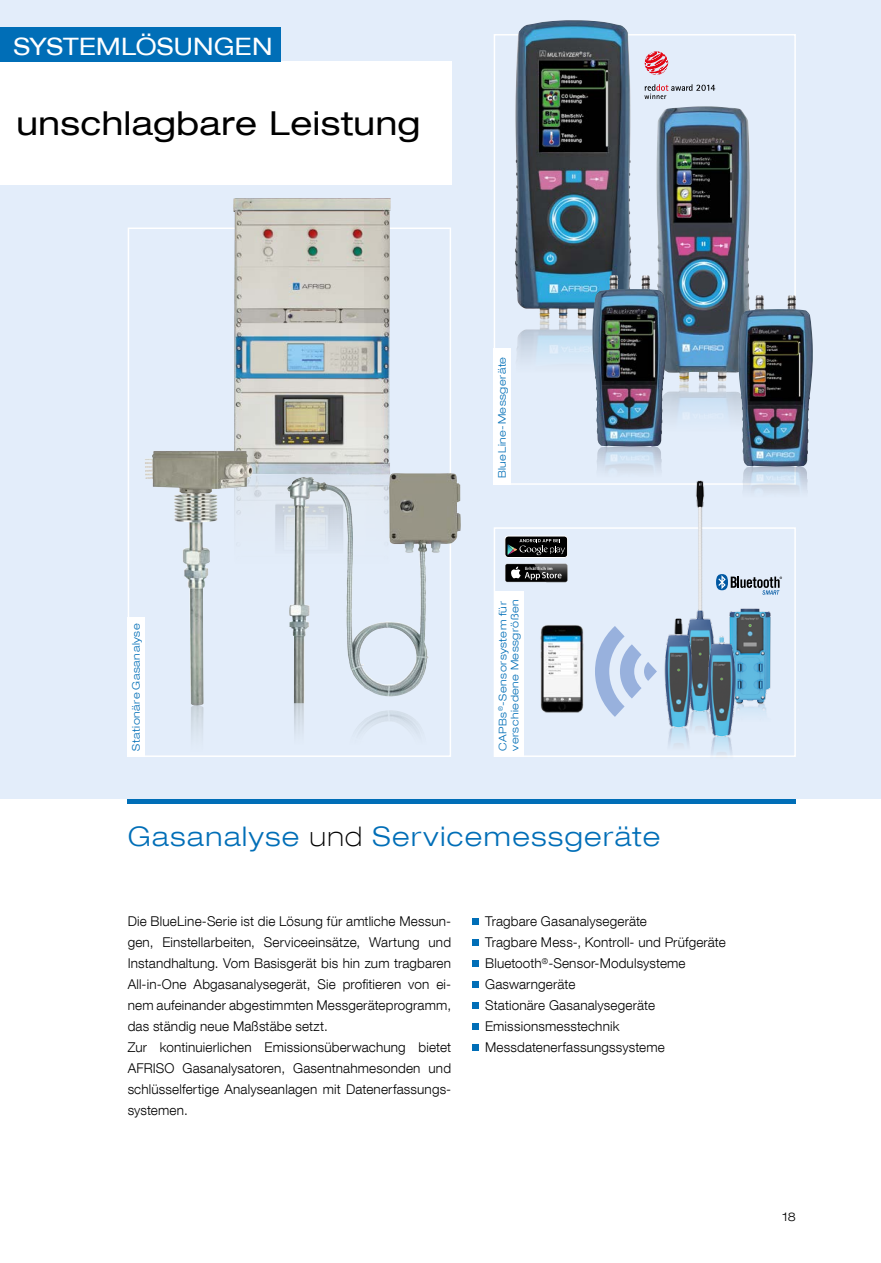
<style>
.page{position:relative;width:881px;height:1263px;background:#fff}
.page>*{position:absolute;margin:0;border:0;box-sizing:border-box;transform-origin:0 0}
.t1{font:expanded 33px "Helvetica Neue LT Com";letter-spacing:.015em;color:#000}
.t2{font:300 expanded 27px "Helvetica Neue LT Com";letter-spacing:.055em;color:#006eb7}
.t3{font:expanded 24px "Helvetica Neue LT Com";letter-spacing:.01em;color:#fff}
.t4{font:300 13.5px/21px "Helvetica Neue LT Com";letter-spacing:.01em;color:#000}
.t5{font:300 expanded 12px "Helvetica Neue LT Com";color:#000}
.t6{font:300 expanded 10.5px/12px "Helvetica Neue LT Com";letter-spacing:.05em;color:#006eb7}
.t7{font:600 4.65px "Myriad Pro";letter-spacing:.05em;color:#fff}
.s1{font-weight:100;color:#000}
</style>
<div class="page">
<div style="left:0;top:0;width:880px;height:1263px;background:#e3edfa"></div>
<div style="left:0;top:799px;width:880px;height:464px;background:#fff"></div>
<div style="left:128px;top:227px;width:323px;height:530px;background:#e3edfa;border:2px solid #fff"></div>
<div style="left:0;top:62px;width:451px;height:123px;background:#fff"></div>
<img style="left:233px;top:198px;width:157px;height:347px">
<img style="left:287px;top:703px;width:164px;height:54px">
<img style="left:287px;top:473px;width:134px;height:230px">
<img style="left:145px;top:451px;width:107px;height:306px">
<svg style="left:493px;top:34px;width:302px;height:451px"></svg>
<div style="left:493px;top:527px;width:302px;height:230px;background:#e3edfa;border:2px solid #fff"></div>
<div style="left:128px;top:799px;width:667px;height:5px;background:#006eb7"></div>
<svg style="left:644px;top:84px;width:71px;height:15px"></svg>
<svg style="left:644px;top:51px;width:24px;height:24px"></svg>
<img style="left:514px;top:20px;width:117px;height:598px">
<img style="left:655px;top:107px;width:71px;height:275px">
<img style="left:666px;top:383px;width:71px;height:147px">
<img style="left:592px;top:275px;width:74px;height:343px">
<img style="left:737px;top:295px;width:75px;height:343px">
<svg style="left:740px;top:575px;width:41px;height:20px"></svg>
<img style="left:531px;top:617px;width:60px;height:96px">
<img style="left:740px;top:603px;width:40px;height:91px">
<img style="left:740px;top:694px;width:26px;height:20px">
<img style="left:681px;top:461px;width:37px;height:254px">
<img style="left:704px;top:740px;width:34px;height:17px">
<img style="left:702px;top:534px;width:38px;height:206px">
<img style="left:668px;top:731px;width:27px;height:14px">
<img style="left:659px;top:525px;width:38px;height:206px">
<svg style="left:595px;top:626px;width:61px;height:91px"></svg>
<svg style="left:472px;top:918px;width:6px;height:6px"></svg>
<svg style="left:472px;top:939px;width:6px;height:6px"></svg>
<svg style="left:472px;top:960px;width:6px;height:6px"></svg>
<svg style="left:472px;top:981px;width:6px;height:6px"></svg>
<div style="left:472px;top:1002px;width:6px;height:7px;background:#006eb7"></div>
<div style="left:472px;top:1023px;width:6px;height:7px;background:#006eb7"></div>
<svg style="left:472px;top:1045px;width:6px;height:6px"></svg>
<div style="left:128px;top:617px;width:17px;height:140px;background:#fff"></div>
<div style="left:493px;top:349px;width:17px;height:136px;background:#fff"></div>
<div style="left:493px;top:591px;width:30px;height:166px;background:#fff"></div>
<div style="left:0;top:28px;width:281px;height:34px;background:#006eb7"></div>
<div style="left:504px;top:536px;width:63px;height:21px;background:#000;border-radius:3px"></div>
<div style="left:504px;top:536px;width:63px;height:22px;border:1px solid #fff;border-radius:3px"></div>
<svg style="left:507px;top:539px;width:58px;height:16px"></svg>
<div style="left:505px;top:564px;width:62px;height:18px;background:#000;border-radius:2px"></div>
<svg style="left:510px;top:564px;width:57px;height:18px"></svg>
<h3 class="t3" style="left:14px;top:31px;width:260px">SYSTEMLÖSUNGEN</h3>
<h1 class="t1" style="left:17px;top:103px;width:405px">unschlagbare Leistung</h1>
<p class="t6" style="left:130px;top:750px;width:129px;rotate:-90deg">Stationäre Gasanalyse</p>
<p class="t6" style="left:496px;top:478px;width:123px;rotate:-90deg">BlueLine-Messgeräte</p>
<p class="t7" style="left:525px;top:565px;width:29px">Erhältlich im</p>
<p class="t6" style="left:496px;top:750px;width:153px;rotate:-90deg">CAPBs<sup>®</sup>-Sensorsystem für verschiedene Messgrößen</p>
<h2 class="t2" style="left:128px;top:819px;width:533px">Gasanalyse <span class="s1">und</span> Servicemessgeräte</h2>
<p class="t4" style="left:128px;top:910px;width:325px">Die BlueLine-Serie ist die Lösung für amtliche Messun&shy;gen, Einstellarbeiten, Serviceeinsätze, Wartung und Instandhaltung. Vom Basisgerät bis hin zum tragbaren All-in-One Abgasanalysegerät, Sie profitieren von ei&shy;nem aufeinander abgestimmten Messgeräteprogramm, das ständig neue Maßstäbe setzt.<br>Zur kontinuierlichen Emissionsüberwachung bietet AFRISO Gasanalysatoren, Gasentnahmesonden und schlüsselfertige Analyseanlagen mit Datenerfassungs&shy;systemen.</p>
<p class="t4" style="left:485px;top:910px;width:242px">Tragbare Gasanalysegeräte<br>Tragbare Mess-, Kontroll- und Prüfgeräte<br>Bluetooth<sup>®</sup>-Sensor-Modulsysteme<br>Gaswarngeräte<br>Stationäre Gasanalysegeräte<br>Emissionsmesstechnik<br>Messdatenerfassungssysteme</p>
<p class="t5" style="left:782px;top:1209px;width:15px">18</p>
</div>
